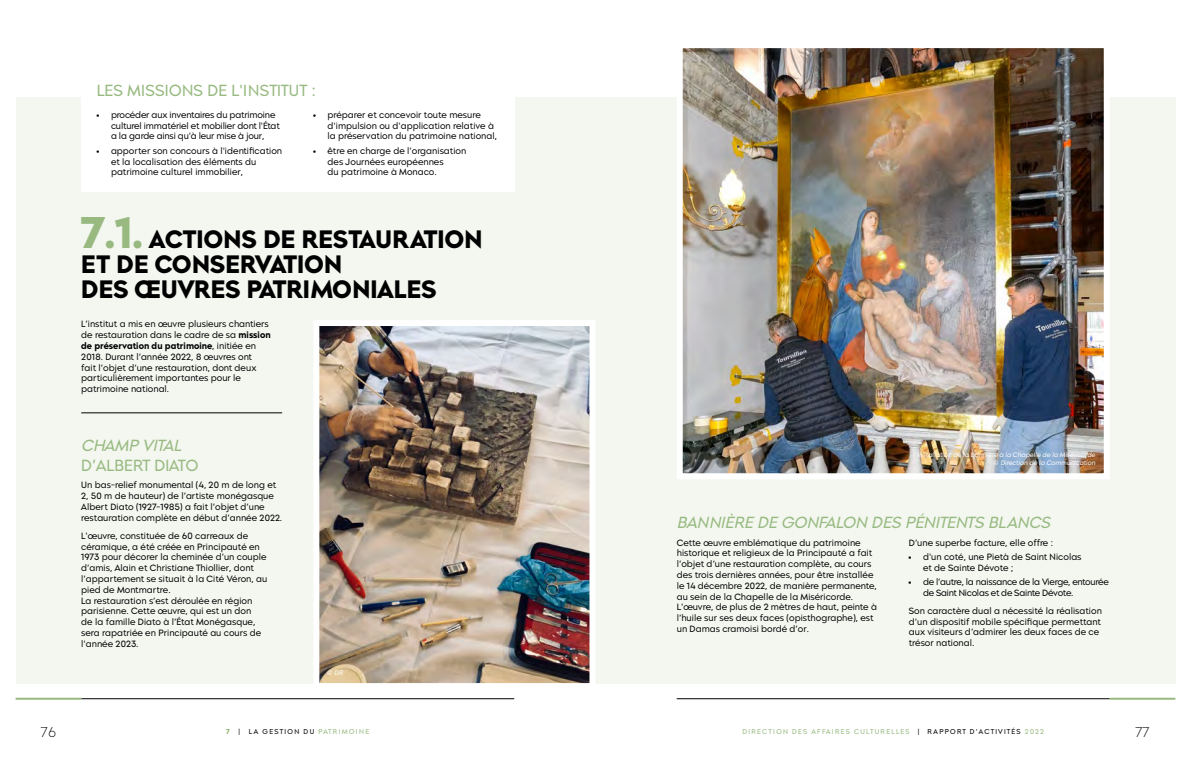
<style>
.page{position:relative;width:1191px;height:780px;background:#fff}
.page>*{position:absolute;margin:0;border:0;box-sizing:border-box;transform-origin:0 0}
.t1{font:700 25px/25px "Morn";color:#000}
.t2{font:italic 16px "Morn";color:#98ba81}
.t3{font:16px "Morn";color:#98ba81}
.t4{font:200 14px "Morn";color:#000}
.t5{font:9px/10.8px "Morn";color:#000}
.t6{font:9px/10.8px "Morn";letter-spacing:-.02em;color:#000}
.t7{font:9px/10.8px "Morn";letter-spacing:-.03em;color:#000}
.t8{font:7px "Morn";letter-spacing:.17em;color:#98ba81}
.t9{font:7px "Morn";letter-spacing:.17em;color:#000}
.t10{font:italic 6.5px/7.8px "Morn";letter-spacing:-.01em;color:#fff;text-align:right}
.s1{font-weight:700}
.s2{font-size:44px;color:#98ba81}
.s3{font-weight:700;color:#98ba81}
.s4{color:#98ba81}
.s5{color:#000}
</style>
<div class="page">
<div style="left:16px;top:97px;width:1159px;height:586px;background:#f3f7f0"></div>
<hr style="left:81px;top:698px;width:433px;height:1px;background:#000">
<hr style="left:676px;top:698px;width:433px;height:1px;background:#000">
<hr style="left:16px;top:697px;width:65px;height:2px;background:#98ba81">
<hr style="left:1109px;top:697px;width:66px;height:2px;background:#98ba81">
<div style="left:81px;top:69px;width:433px;height:123px;background:#fff"></div>
<hr style="left:81px;top:412px;width:201px;height:1px;background:#000">
<img style="left:310px;top:320px;width:288px;height:364px">
<img style="left:677px;top:48px;width:433px;height:431px">
<h2 class="t3" style="left:97px;top:81px;width:220px">LES MISSIONS DE L'INSTITUT :</h2>
<p class="t6" style="left:111px;top:109px;width:170px;text-indent:-14px"><span class="s1">•</span> procéder aux inventaires du patrimoine culturel immatériel et mobilier dont l'État a la garde ainsi qu'à leur mise à jour,</p>
<p class="t5" style="left:111px;top:145px;width:173px;text-indent:-14px"><span class="s1">•</span> apporter son concours à l'identification et la localisation des éléments du patrimoine culturel immobilier,</p>
<p class="t5" style="left:327px;top:109px;width:171px;text-indent:-14px"><span class="s1">•</span> préparer et concevoir toute mesure d'impulsion ou d'application relative à la préservation du patrimoine national,</p>
<p class="t5" style="left:327px;top:145px;width:140px;text-indent:-14px"><span class="s1">•</span> être en charge de l’organisation des Journées européennes<br>du patrimoine à Monaco.</p>
<h1 class="t1" style="left:81px;top:227px;width:403px"><span class="s2">7.1.</span> ACTIONS DE RESTAURATION<br>ET DE CONSERVATION<br>DES ŒUVRES PATRIMONIALES</h1>
<p class="t5" style="left:81px;top:319px;width:191px">L’institut a mis en œuvre plusieurs chantiers de restauration dans le cadre de sa <span class="s1">mission de préservation du patrimoine</span>, initiée en 2018. Durant l’année 2022, 8 œuvres ont<br>fait l’objet d’une restauration, dont deux particulièrement importantes pour le patrimoine national.</p>
<h2 class="t2" style="left:81px;top:436px;width:106px">CHAMP VITAL</h2>
<h2 class="t3" style="left:81px;top:455px;width:119px">D’ALBERT DIATO</h2>
<p class="t5" style="left:81px;top:480px;width:202px">Un bas-relief monumental (4, 20 m de long et 2, 50 m de hauteur) de l’artiste monégasque Albert Diato (1927-1985) a fait l’objet d’une restauration complète en début d’année 2022.</p>
<p class="t5" style="left:81px;top:530px;width:188px">L'œuvre, constituée de 60 carreaux de céramique, a été créée en Principauté en 1973 pour décorer la cheminée d’un couple d’amis, Alain et Christiane Thiollier, dont l’appartement se situait à la Cité Véron, au pied de Montmartre.<br>La restauration s’est déroulée en région parisienne. Cette œuvre, qui est un don<br>de la famille Diato à l’État Monégasque, sera rapatriée en Principauté au cours de l'année 2023.</p>
<p class="t10" style="left:327px;top:668px;width:17px">© DR</p>
<p class="t10" style="left:917px;top:451px;width:180px">Installation de la bannière à la Chapelle de la Miséricorde © Direction de la Communication</p>
<h2 class="t2" style="left:676px;top:512px;width:379px">BANNIÈRE DE GONFALON DES PÉNITENTS BLANCS</h2>
<p class="t5" style="left:676px;top:537px;width:202px">Cette œuvre emblématique du patrimoine historique et religieux de la Principauté a fait l’objet d’une restauration complète, au cours des trois dernières années, pour être installée le 14 décembre 2022, de manière permanente, au sein de la Chapelle de la Miséricorde.<br>L’œuvre, de plus de 2 mètres de haut, peinte à l’huile sur ses deux faces (opisthographe), est un Damas cramoisi bordé d’or.</p>
<p class="t5" style="left:909px;top:537px;width:146px">D’une superbe facture, elle offre :</p>
<p class="t5" style="left:923px;top:551px;width:160px;text-indent:-14px"><span class="s1">•</span> d'un coté, une Pietà de Saint Nicolas et de Sainte Dévote ;</p>
<p class="t7" style="left:923px;top:576px;width:187px;text-indent:-14px"><span class="s1">•</span> de l’autre, la naissance de la Vierge, entourée de Saint Nicolas et de Sainte Dévote.</p>
<p class="t5" style="left:909px;top:605px;width:195px">Son caractère dual a nécessité la réalisation d’un dispositif mobile spécifique permettant aux visiteurs d’admirer les deux faces de ce trésor national.</p>
<h3 class="t4" style="left:41px;top:723px;width:17px">76</h3>
<p class="t9" style="left:226px;top:727px;width:144px"><span class="s3">7</span> | LA GESTION DU <span class="s4">PATRIMOINE</span></p>
<p class="t8" style="left:742px;top:727px;width:303px">DIRECTION DES AFFAIRES CULTURELLES <span class="s5">| RAPPORT D’ACTIVITÉS</span> 2022</p>
<h3 class="t4" style="left:1135px;top:723px;width:15px">77</h3>
</div>
